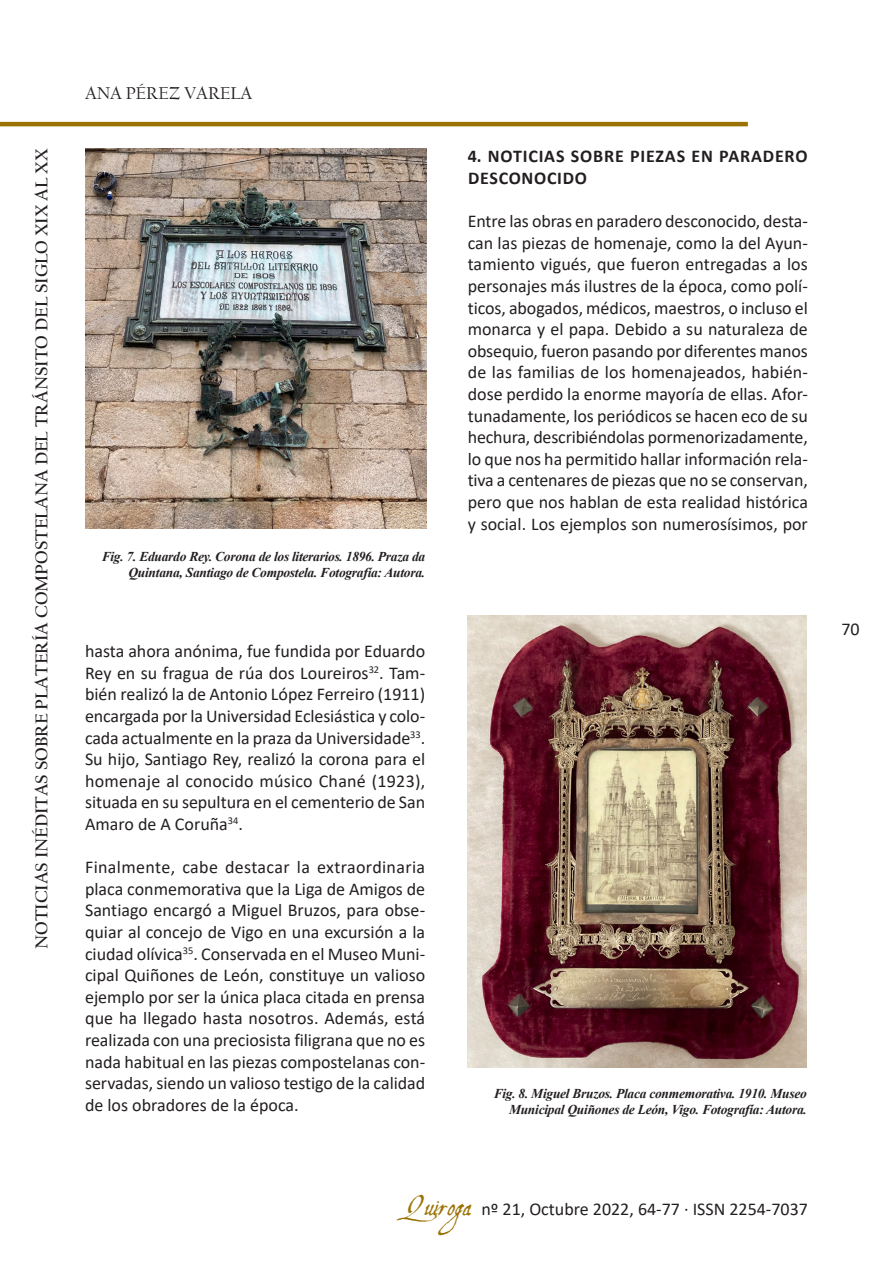
<style>
.page{position:relative;width:893px;height:1263px;background:#fff}
.page>*{position:absolute;margin:0;border:0;box-sizing:border-box;transform-origin:0 0}
.cuerpo_de_texto{font:18px/21.6px "Calibri";color:#231f20;text-align:justify}
.t1{font:700 18px "Californian FB";color:#231f20}
.ladillo{font:700 18px/21.6px "Calibri";letter-spacing:.045em;color:#231f20}
.t2{font:18px "Californian FB";color:#231f20}
.pie_de_foto{font:italic 700 13.5px/16.2px "Times New Roman";letter-spacing:-.02em;color:#231f20;text-align:right}
.s1{font-family:"Aquiline";font-size:27px;color:#9b7305}
</style>
<div class="page">
<hr style="left:0;top:122px;width:748px;height:4px;background:#9b7305">
<img style="left:85px;top:149px;width:341px;height:379px">
<img style="left:468px;top:615px;width:339px;height:452px">
<p class="t1" style="left:31px;top:949px;width:799px;rotate:-90deg">Noticias Inéditas Sobre Platería Compostelana Del Tránsito Del Siglo Xix Al Xx</p>
<p class="t2" style="left:85px;top:83px;width:112px">ANA PÉREZ VARE</p>
<p class="t2" style="left:231px;top:83px;width:19px">LA</p>
<p class="pie_de_foto" style="left:102px;top:548px;width:325px">Fig. 7. Eduardo Rey. Corona de los literarios. 1896. Praza da<br>Quintana, Santiago de Compostela. Fotografía: Autora.</p>
<p class="cuerpo_de_texto" style="left:85px;top:640px;width:342px">hasta ahora anónima, fue fundida por Eduardo Rey en su fragua de rúa dos Loureiros<sup>32</sup>. Tam&shy;bién realizó la de Antonio López Ferreiro (1911) encargada por la Universidad Eclesiástica y colo&shy;cada actualmente en la praza da Universidade<sup>33</sup>.<br>Su hijo, Santiago Rey, realizó la corona para el homenaje al conocido músico Chané (1923), situada en su sepultura en el cementerio de San Amaro de A Coruña<sup>34</sup>.</p>
<p class="cuerpo_de_texto" style="left:85px;top:856px;width:342px">Finalmente, cabe destacar la extraordinaria placa conmemorativa que la Liga de Amigos de Santiago encargó a Miguel Bruzos, para obse&shy;quiar al concejo de Vigo en una excursión a la ciudad olívica<sup>35</sup>. Conservada en el Museo Muni&shy;cipal Quiñones de León, constituye un valioso ejemplo por ser la única placa citada en prensa que ha llegado hasta nosotros. Además, está realizada con una preciosista filigrana que no es nada habitual en las piezas compostelanas con&shy;servadas, siendo un valioso testigo de la calidad de los obradores de la época.</p>
<p class="ladillo" style="left:468px;top:145px;width:341px">4. NOTICIAS SOBRE PIEZAS EN PARADERO<br>DESCONOCIDO</p>
<p class="cuerpo_de_texto" style="left:468px;top:210px;width:342px">Entre las obras en paradero desconocido, desta&shy;can las piezas de homenaje, como la del Ayun&shy;tamiento vigués, que fueron entregadas a los personajes más ilustres de la época, como polí&shy;ticos, abogados, médicos, maestros, o incluso el monarca y el papa. Debido a su naturaleza de obsequio, fueron pasando por diferentes manos de las familias de los homenajeados, habién&shy;dose perdido la enorme mayoría de ellas. Afor&shy;tunadamente, los periódicos se hacen eco de su hechura, describiéndolas pormenorizadamente, lo que nos ha permitido hallar información rela&shy;tiva a centenares de piezas que no se conservan, pero que nos hablan de esta realidad histórica y social. Los ejemplos son numerosísimos, por</p>
<p class="pie_de_foto" style="left:494px;top:1085px;width:315px">Fig. 8. Miguel Bruzos. Placa conmemorativa. 1910. Museo<br>Municipal Quiñones de León, Vigo. Fotografía: Autora.</p>
<p class="cuerpo_de_texto" style="left:405px;top:1198px;width:404px"><span class="s1">Quiroga</span> nº 21, Octubre 2022, 64-77 · ISSN 2254-7037</p>
<p class="cuerpo_de_texto" style="left:841px;top:617px;width:20px">70</p>
</div>
